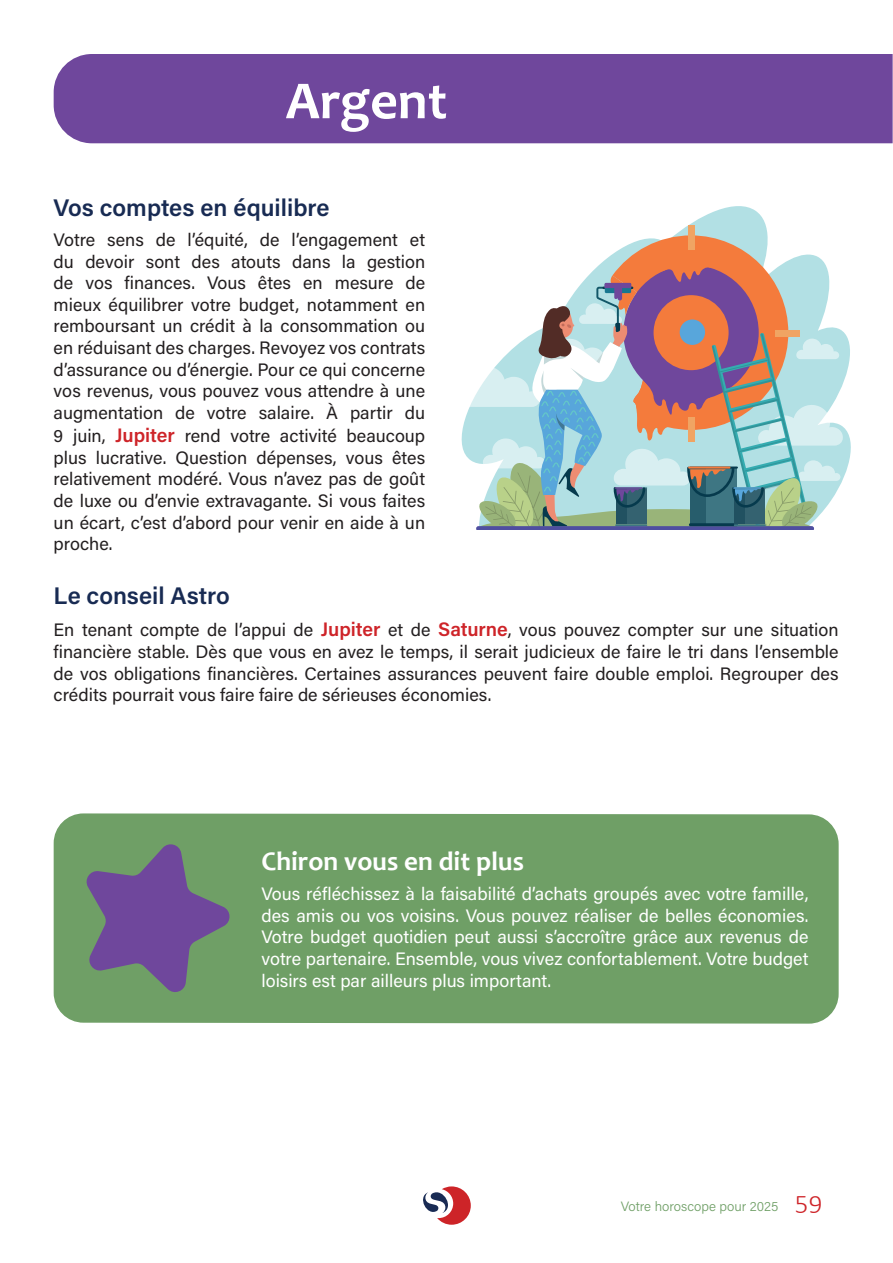
<style>
.page{position:relative;width:893px;height:1263px;background:#fff}
.page>*{position:absolute;margin:0;border:0;box-sizing:border-box;transform-origin:0 0}
.t1{font:700 54px "Candara";color:#fff}
.t2{font:700 27px "Candara";color:#fff}
.t3{font:600 24px "Acumin Pro";color:#182b53}
.t4{font:18px/21.6px "Acumin Pro";color:#231f20;text-align:justify}
.t5{font:18px/21.6px "Acumin Pro";color:#fff;text-align:justify}
.t6{font:300 13.5px "Acumin Pro";color:#6f9f66}
.s1{font-weight:600;font-size:19.5px;color:#ce2429}
.s2{font-family:"Calibri";font-size:27px;color:#ce2429}
</style>
<div class="page">
<svg style="left:423px;top:1186px;width:48px;height:39px"></svg>
<div style="left:54px;top:54px;width:839px;height:89px;background:#6f479c"></div>
<div style="left:54px;top:813px;width:785px;height:211px;background:#6f9f66"></div>
<svg style="left:675px;top:206px;width:176px;height:273px"></svg>
<div style="left:688px;top:226px;width:6px;height:24px;background:#f0a463"></div>
<svg style="left:461px;top:235px;width:382px;height:295px"></svg>
<hr style="left:733px;top:487px;width:28px;height:2px;background:#58a6db">
<svg style="left:84px;top:841px;width:148px;height:154px;background:#6f7281"></svg>
<h1 class="t1" style="left:286px;top:67px;width:163px">Argent</h1>
<h3 class="t3" style="left:54px;top:191px;width:277px">Vos comptes en équilibre</h3>
<p class="t4" style="left:54px;top:228px;width:373px">Votre sens de l’équité, de l’engagement et du devoir sont des atouts dans la gestion de vos finances. Vous êtes en mesure de mieux équilibrer votre budget, notamment en remboursant un crédit à la consommation ou en réduisant des charges. Revoyez vos contrats d’assurance ou d’énergie. Pour ce qui concerne vos revenus, vous pouvez vous attendre à une augmentation de votre salaire. À partir du</p>
<p class="t4" style="left:54px;top:424px;width:373px">9 juin, <span class="s1">Jupiter</span> rend votre activité beaucoup plus lucrative. Question dépenses, vous êtes relativement modéré. Vous n’avez pas de goût de luxe ou d’envie extravagante. Si vous faites un écart, c’est d’abord pour venir en aide à un proche.</p>
<h3 class="t3" style="left:54px;top:579px;width:178px">Le conseil Astro</h3>
<p class="t4" style="left:54px;top:618px;width:786px">En tenant compte de l’appui de <span class="s1">Jupiter</span> et de <span class="s1">Saturne</span>, vous pouvez compter sur une situation financière stable. Dès que vous en avez le temps, il serait judicieux de faire le tri dans l’ensemble de vos obligations financières. Certaines assurances peuvent faire double emploi. Regrouper des crédits pourrait vous faire faire de sérieuses économies.</p>
<h2 class="t2" style="left:261px;top:844px;width:264px">Chiron vous en dit plus</h2>
<p class="t5" style="left:261px;top:882px;width:548px">Vous réfléchissez à la faisabilité d’achats groupés avec votre famille, des amis ou vos voisins. Vous pouvez réaliser de belles économies.<br>Votre budget quotidien peut aussi s’accroître grâce aux revenus de votre partenaire. Ensemble, vous vivez confortablement. Votre budget loisirs est par ailleurs plus important.</p>
<p class="t6" style="left:621px;top:1196px;width:203px">Votre horoscope pour 2025 <span class="s2">59</span></p>
</div>
